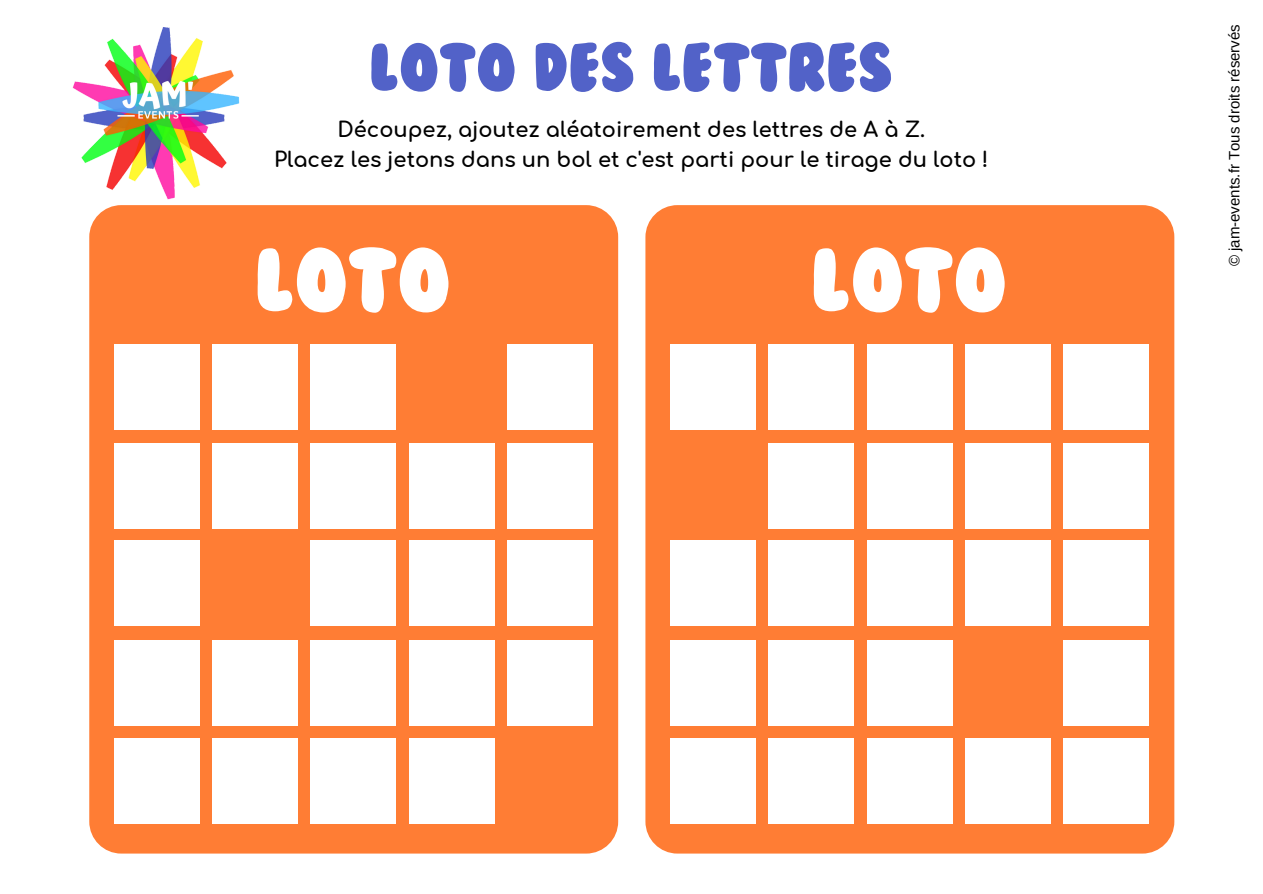
<style>
.page{position:relative;width:1263px;height:894px;background:#fff}
.page>*{position:absolute;margin:0;border:0;box-sizing:border-box;transform-origin:0 0}
.t1{font:84px "Bubble Gum";color:#fff}
.t2{font:63px "Bubble Gum";color:#5262c8}
.t3{font:700 21px "Comfortaa";color:#000}
.t4{font:15px "Arimo";color:#000}
</style>
<div class="page">
<img style="left:72px;top:27px;width:168px;height:191px">
<div style="left:89px;top:205px;width:529px;height:648px;background:#ff7d34;border-radius:32px"></div>
<div style="left:114px;top:443px;width:86px;height:86px;background:#fff"></div>
<div style="left:212px;top:443px;width:86px;height:86px;background:#fff"></div>
<div style="left:310px;top:443px;width:86px;height:86px;background:#fff"></div>
<div style="left:409px;top:443px;width:86px;height:86px;background:#fff"></div>
<div style="left:507px;top:443px;width:85px;height:86px;background:#fff"></div>
<div style="left:114px;top:540px;width:86px;height:86px;background:#fff"></div>
<div style="left:310px;top:540px;width:86px;height:86px;background:#fff"></div>
<div style="left:409px;top:540px;width:86px;height:86px;background:#fff"></div>
<div style="left:507px;top:540px;width:85px;height:86px;background:#fff"></div>
<div style="left:114px;top:737px;width:86px;height:86px;background:#fff"></div>
<div style="left:212px;top:737px;width:86px;height:86px;background:#fff"></div>
<div style="left:310px;top:737px;width:86px;height:86px;background:#fff"></div>
<div style="left:409px;top:737px;width:86px;height:86px;background:#fff"></div>
<div style="left:114px;top:639px;width:86px;height:86px;background:#fff"></div>
<div style="left:212px;top:639px;width:86px;height:86px;background:#fff"></div>
<div style="left:310px;top:639px;width:86px;height:86px;background:#fff"></div>
<div style="left:409px;top:639px;width:86px;height:86px;background:#fff"></div>
<div style="left:507px;top:639px;width:85px;height:86px;background:#fff"></div>
<div style="left:114px;top:344px;width:86px;height:86px;background:#fff"></div>
<div style="left:212px;top:344px;width:86px;height:86px;background:#fff"></div>
<div style="left:310px;top:344px;width:86px;height:86px;background:#fff"></div>
<div style="left:507px;top:344px;width:85px;height:86px;background:#fff"></div>
<div style="left:645px;top:205px;width:529px;height:648px;background:#ff7d34;border-radius:32px"></div>
<div style="left:768px;top:443px;width:86px;height:86px;background:#fff"></div>
<div style="left:867px;top:443px;width:85px;height:86px;background:#fff"></div>
<div style="left:965px;top:443px;width:86px;height:86px;background:#fff"></div>
<div style="left:1063px;top:443px;width:85px;height:86px;background:#fff"></div>
<div style="left:670px;top:540px;width:86px;height:86px;background:#fff"></div>
<div style="left:768px;top:540px;width:86px;height:86px;background:#fff"></div>
<div style="left:867px;top:540px;width:85px;height:86px;background:#fff"></div>
<div style="left:965px;top:540px;width:86px;height:86px;background:#fff"></div>
<div style="left:1063px;top:540px;width:85px;height:86px;background:#fff"></div>
<div style="left:670px;top:737px;width:86px;height:86px;background:#fff"></div>
<div style="left:768px;top:737px;width:86px;height:86px;background:#fff"></div>
<div style="left:867px;top:737px;width:85px;height:86px;background:#fff"></div>
<div style="left:965px;top:737px;width:86px;height:86px;background:#fff"></div>
<div style="left:1063px;top:737px;width:85px;height:86px;background:#fff"></div>
<div style="left:670px;top:639px;width:86px;height:86px;background:#fff"></div>
<div style="left:768px;top:639px;width:86px;height:86px;background:#fff"></div>
<div style="left:867px;top:639px;width:85px;height:86px;background:#fff"></div>
<div style="left:1063px;top:639px;width:85px;height:86px;background:#fff"></div>
<div style="left:670px;top:344px;width:86px;height:86px;background:#fff"></div>
<div style="left:768px;top:344px;width:86px;height:86px;background:#fff"></div>
<div style="left:867px;top:344px;width:85px;height:86px;background:#fff"></div>
<div style="left:965px;top:344px;width:86px;height:86px;background:#fff"></div>
<div style="left:1063px;top:344px;width:85px;height:86px;background:#fff"></div>
<p class="t2" style="left:370px;top:37px;width:524px">LOTO DES LETTRES</p>
<p class="t3" style="left:337px;top:119px;width:589px">Découpez, ajoutez aléatoirement des lettres de A à Z.</p>
<p class="t3" style="left:274px;top:148px;width:716px">Placez les jetons dans un bol et c'est parti pour le tirage du loto !</p>
<p class="t1" style="left:255px;top:239px;width:197px">LOTO</p>
<p class="t1" style="left:812px;top:239px;width:197px">LOTO</p>
<p class="t4" style="left:1226px;top:266px;width:243px;rotate:-90deg">© jam-events.fr Tous droits réservés</p>
</div>
